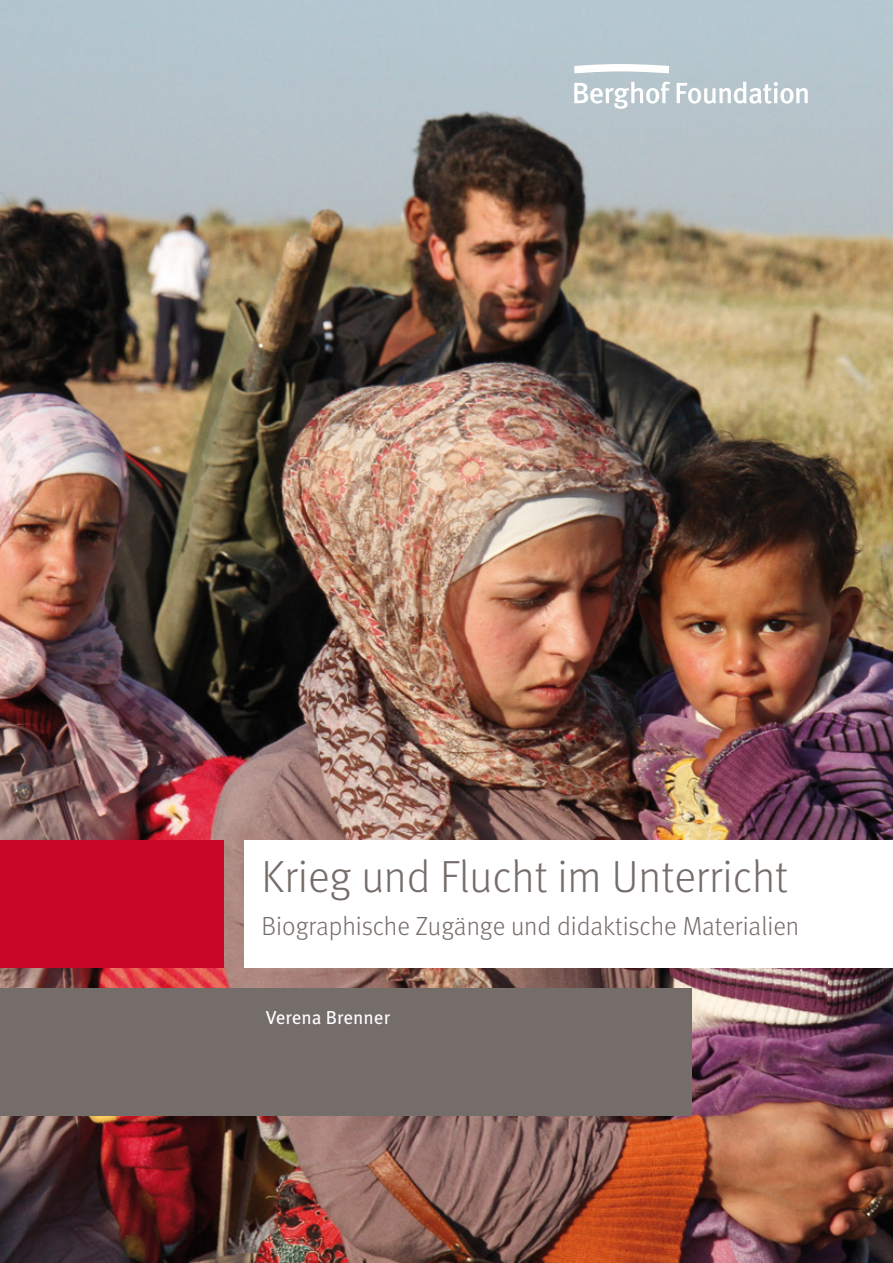
<style>
.page{position:relative;width:893px;height:1263px;background:#fff}
.page>*{position:absolute;margin:0;border:0;box-sizing:border-box;transform-origin:0 0}
.t1{font:300 45px "Meta Pro";color:#756d6a}
.t2{font:300 26.25px "Meta Pro";color:#756d6a}
.t3{font:18.75px "Meta Pro";color:#fff}
</style>
<div class="page">
<img style="left:0;top:0;width:893px;height:1263px">
<svg style="left:574px;top:82px;width:96px;height:27px"></svg>
<svg style="left:677px;top:82px;width:131px;height:22px"></svg>
<svg style="left:574px;top:64px;width:95px;height:9px"></svg>
<div style="left:244px;top:840px;width:649px;height:127px;background:#fff"></div>
<div style="left:0;top:840px;width:223px;height:127px;background:#c80627"></div>
<div style="left:0;top:989px;width:691px;height:127px;background:#756d6a"></div>
<p class="t1" style="left:261px;top:844px;width:528px">Krieg und Flucht im Unterricht</p>
<p class="t2" style="left:261px;top:907px;width:539px">Biographische Zugänge und didaktische Materialien</p>
<p class="t3" style="left:266px;top:1003px;width:126px">Verena Brenner</p>
</div>
